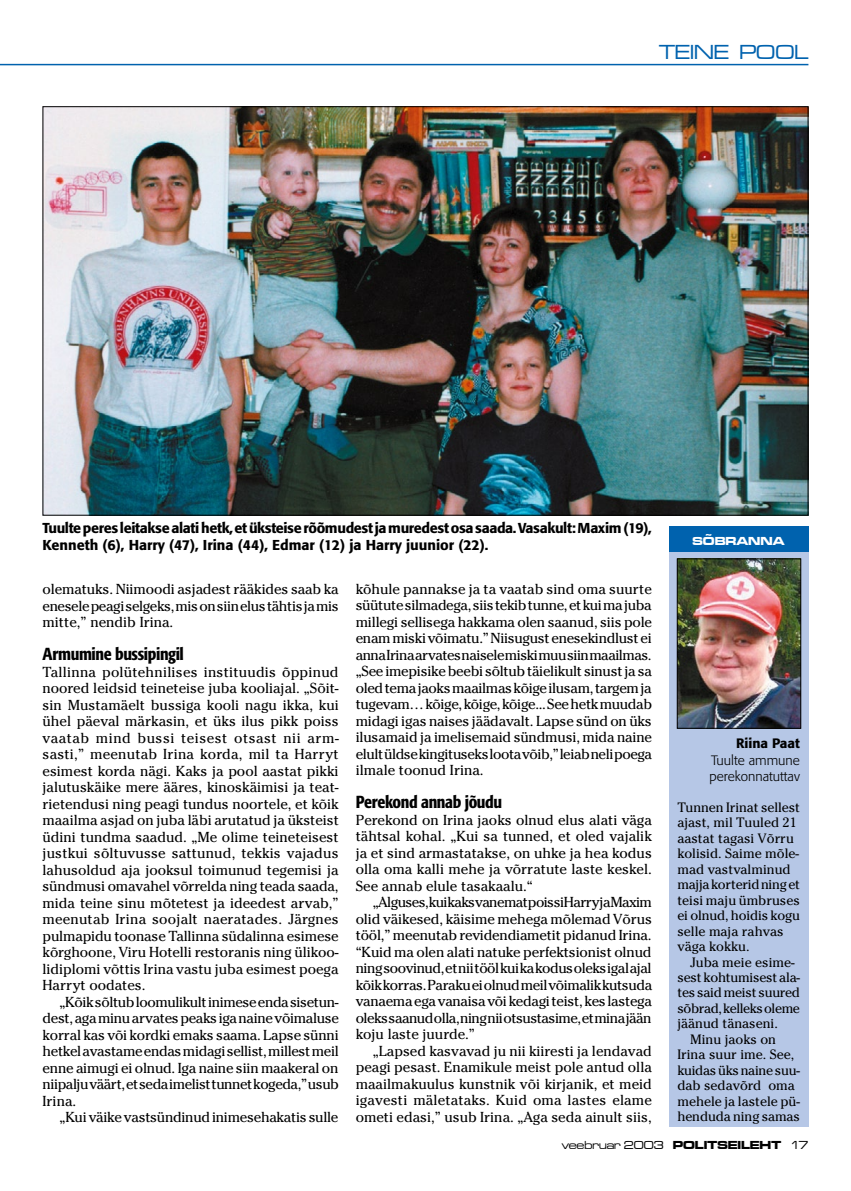
<style>
.page{position:relative;width:851px;height:1191px;background:#fff}
.page>*{position:absolute;margin:0;border:0;box-sizing:border-box;transform-origin:0 0}
.t1{font:21px "Microgramma D Medi Exte";color:#0062ae}
.t2{font:500 condensed 17.25px "Formata";letter-spacing:-.02em;color:#000}
.t3{font:14.4px/16.5px "Cheltenham";color:#000;text-align:justify}
.t4{font:14.4px "Cheltenham";letter-spacing:-.02em;color:#000}
.t5{font:500 14.25px/16.5px "Formata";letter-spacing:-.025em;color:#000}
.t6{font:13.5px/15.5px "Cheltenham";color:#000}
.t7{font:300 13.5px/16.5px "Formata";color:#000}
.t8{font:13.5px "Cheltenham";letter-spacing:-.025em;color:#000}
.t9{font:13.5px "Cheltenham";letter-spacing:-.02em;color:#000}
.t10{font:500 13.5px "Formata";color:#000}
.t11{font:12px "Microgramma D Medi Exte";color:#000}
.t12{font:12px "Microgramma D Bold Exte";color:#fff}
.s1{font-family:"Microgramma D Bold Exte"}
</style>
<div class="page">
<hr style="left:0;top:64px;width:808px;height:1px;background:#0062ae">
<div style="left:668px;top:526px;width:140px;height:601px;background:#b6c7e6"></div>
<div style="left:668px;top:526px;width:140px;height:25px;background:#0062ae"></div>
<img style="left:678px;top:560px;width:121px;height:166px">
<div style="left:676px;top:558px;width:125px;height:170px;border:1px solid #000"></div>
<img style="left:45px;top:108px;width:761px;height:405px">
<h1 class="t1" style="left:659px;top:39px;width:151px">TEINE POOL</h1>
<p class="t5" style="left:43px;top:520px;width:610px">Tuulte peres leitakse alati hetk, et üksteise rõõmudest ja muredest osa saada. Vasakult: Maxim (19),<br>Kenneth (6), Harry (47), Irina (44), Edmar (12) ja Harry juunior (22).</p>
<p class="t3" style="left:43px;top:581px;width:298px">olematuks. Niimoodi asjadest rääkides saab ka enesele peagi selgeks, mis on siin elus tähtis ja mis mitte,” nendib Irina.</p>
<p class="t2" style="left:43px;top:643px;width:143px">Armumine bussipingil</p>
<p class="t3" style="left:43px;top:663px;width:298px">Tallinna polütehnilises instituudis õppinud noored leidsid teineteise juba kooliajal. „Sõit&shy;sin Mustamäelt bussiga kooli nagu ikka, kui ühel päeval märkasin, et üks ilus pikk poiss vaatab mind bussi teisest otsast nii arm&shy;sasti,” meenutab Irina korda, mil ta Harryt esimest korda nägi. Kaks ja pool aastat pikki jalutuskäike mere ääres, kinoskäimisi ja teat&shy;rietendusi ning peagi tundus noortele, et kõik maailma asjad on juba läbi arutatud ja üksteist üdini tundma saadud. „Me olime teineteisest justkui sõltuvusse sattunud, tekkis vajadus lahusoldud aja jooksul toimunud tegemisi ja sündmusi omavahel võrrelda ning teada saada, mida teine sinu mõtetest ja ideedest arvab,” meenutab Irina soojalt naeratades. Järgnes pulmapidu toonase Tallinna südalinna esimese kõrghoone, Viru Hotelli restoranis ning ülikoo&shy;lidiplomi võttis Irina vastu juba esimest poega Harryt oodates.</p>
<p class="t3" style="left:43px;top:993px;width:298px;text-indent:17px">„Kõik sõltub loomulikult inimese enda sisetun&shy;dest, aga minu arvates peaks iga naine võimaluse korral kas või kordki emaks saama. Lapse sünni hetkel avastame endas midagi sellist, millest meil enne aimugi ei olnud. Iga naine siin maakeral on niipalju väärt, et seda imelist tunnet kogeda,” usub Irina.</p>
<p class="t4" style="left:60px;top:1108px;width:280px">„Kui väike vastsündinud inimesehakatis sulle</p>
<p class="t3" style="left:355px;top:580px;width:298px">kõhule pannakse ja ta vaatab sind oma suurte süütute silmadega, siis tekib tunne, et kui ma juba millegi sellisega hakkama olen saanud, siis pole enam miski võimatu.” Niisugust enesekindlust ei anna Irina arvates naisele miski muu siin maailmas. „See imepisike beebi sõltub täielikult sinust ja sa oled tema jaoks maailmas kõige ilusam, targem ja tugevam… kõige, kõige, kõige... See hetk muudab midagi igas naises jäädavalt. Lapse sünd on üks ilusamaid ja imelisemaid sündmusi, mida naine elult üldse kingituseks loota võib,” leiab neli poega ilmale toonud Irina.</p>
<p class="t2" style="left:356px;top:791px;width:148px">Perekond annab jõudu</p>
<p class="t3" style="left:356px;top:811px;width:297px">Perekond on Irina jaoks olnud elus alati väga tähtsal kohal. „Kui sa tunned, et oled vajalik ja et sind armastatakse, on uhke ja hea kodus olla oma kalli mehe ja võrratute laste keskel.<br>See annab elule tasakaalu.“</p>
<p class="t3" style="left:356px;top:894px;width:298px;text-indent:17px">„Alguses, kui kaks vanemat poissi Harry ja Maxim olid väikesed, käisime mehega mõlemad Võrus tööl,” meenutab revidendiametit pidanud Irina. “Kuid ma olen alati natuke perfektsionist olnud ning soovinud, et nii tööl kui ka kodus oleks igal ajal kõik korras. Paraku ei olnud meil võimalik kutsuda vanaema ega vanaisa või kedagi teist, kes lastega oleks saanud olla, ning nii otsustasime, et mina jään koju laste juurde.”</p>
<p class="t3" style="left:356px;top:1042px;width:298px;text-indent:17px">„Lapsed kasvavad ju nii kiiresti ja lendavad peagi pesast. Enamikule meist pole antud olla maailmakuulus kunstnik või kirjanik, et meid igavesti mäletataks. Kuid oma lastes elame ometi edasi,” usub Irina. „Aga seda ainult siis,</p>
<p class="t12" style="left:692px;top:532px;width:94px">SÕBRANNA</p>
<p class="t10" style="left:736px;top:735px;width:65px">Riina Paat</p>
<p class="t7" style="left:709px;top:751px;width:92px">Tuulte ammune perekonnatuttav</p>
<p class="t6" style="left:677px;top:799px;width:124px">Tunnen Irinat sellest ajast, mil Tuuled 21 aastat tagasi Võrru kolisid. Saime mõle&shy;mad vastvalminud majja korterid ning et teisi maju ümbruses ei olnud, hoidis kogu selle maja rahvas väga kokku.</p>
<p class="t6" style="left:690px;top:954px;width:106px">Juba meie esime-</p>
<p class="t6" style="left:677px;top:969px;width:124px">sest kohtumisest ala-</p>
<p class="t6" style="left:677px;top:985px;width:124px">tes said meist suured</p>
<p class="t8" style="left:677px;top:1000px;width:124px">sõbrad, kelleks oleme</p>
<p class="t6" style="left:677px;top:1016px;width:102px">jäänud tänaseni.</p>
<p class="t6" style="left:690px;top:1031px;width:87px">Minu jaoks on</p>
<p class="t6" style="left:677px;top:1047px;width:118px">Irina suur ime. See,</p>
<p class="t9" style="left:677px;top:1062px;width:124px">kuidas üks naine suu-</p>
<p class="t6" style="left:677px;top:1077px;width:119px">dab sedavõrd oma</p>
<p class="t6" style="left:677px;top:1093px;width:124px">mehele ja lastele pü-</p>
<p class="t6" style="left:677px;top:1108px;width:124px">henduda ning samas</p>
<p class="t11" style="left:561px;top:1137px;width:248px">veebruar 2003 <span class="s1">POLITSEILEHT</span> 17</p>
</div>
